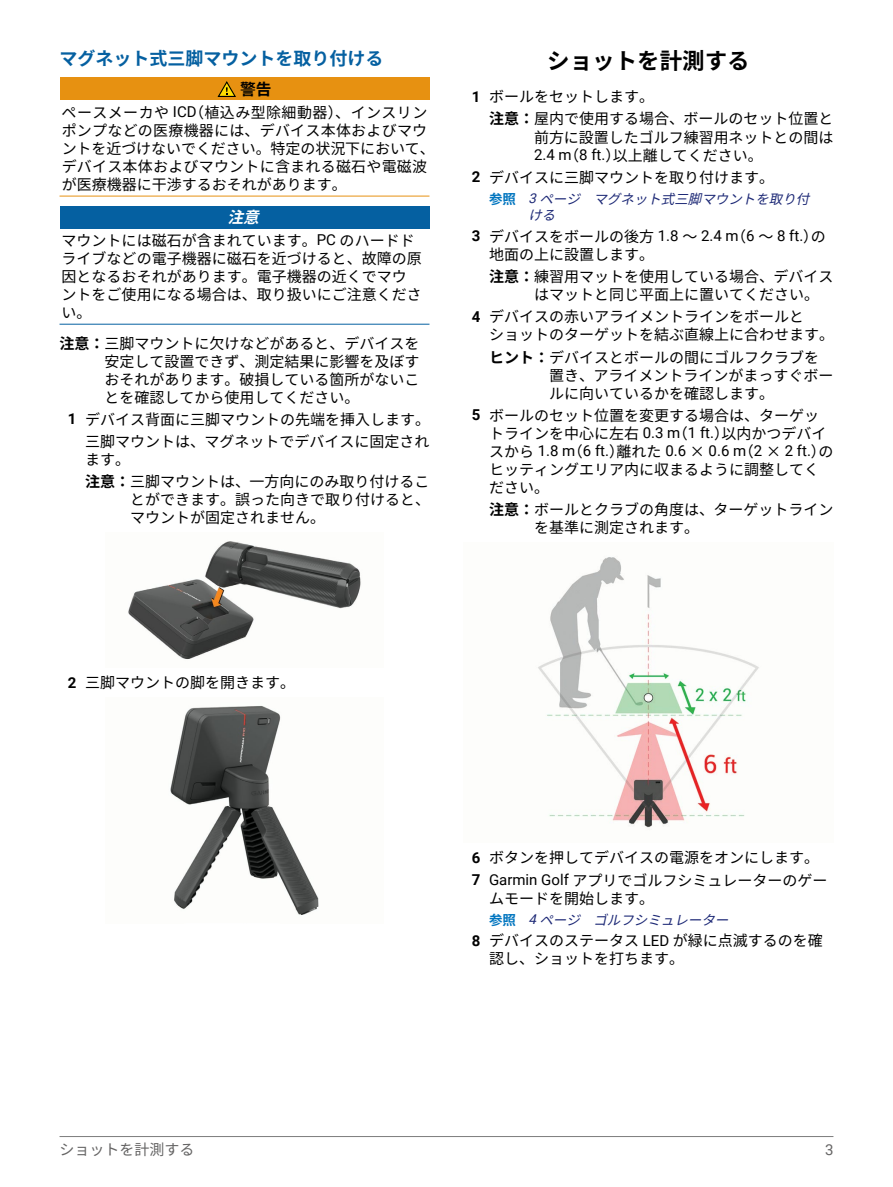
<style>
.page{position:relative;width:893px;height:1187px;background:#fff}
.page>*{position:absolute;margin:0;border:0;box-sizing:border-box;transform-origin:0 0}
.t1{font:700 22.5px "Noto Sans CJ Kjp";color:#000}
.t2{font:700 18px "Noto Sans CJ Kjp";color:#0560a1}
.t3{font:700 15.75px "Noto Sans CJ Kjp";color:#000}
.t4{font:italic 700 15.75px "Noto Sans CJ Kjp";color:#fff}
.t5{font:15px/18px "Noto Sans CJ Kjp";color:#000}
.t6{font:15px "Roboto";color:#000}
.t7{font:15px "Noto Sans CJ Kjp";color:#656464}
.t8{font:15px "Roboto";color:#656464}
.t9{font:italic 13.5px/16.2px "Noto Sans CJ Kjp";color:#1d2976}
.s1{font-family:"Roboto"}
.s2{font-weight:700}
.s3{font-family:"Roboto";font-weight:700}
.s4{font-weight:700;font-style:normal;color:#0075bf}
.s5{font-family:"Noto Sans CJ Kjp"}
</style>
<div class="page">
<hr style="left:60px;top:1136px;width:773px;height:1px;background:#7d7d7d">
<div style="left:60px;top:77px;width:369px;height:23px;background:#e79111"></div>
<hr style="left:60px;top:196px;width:369px;height:1px;background:#e79111">
<div style="left:60px;top:206px;width:369px;height:23px;background:#0560a1"></div>
<hr style="left:60px;top:324px;width:369px;height:1px;background:#0560a1">
<svg style="left:217px;top:81px;width:19px;height:16px"></svg>
<img style="left:128px;top:541px;width:233px;height:119px">
<img style="left:170px;top:705px;width:149px;height:210px">
<img style="left:538px;top:557px;width:221px;height:271px">
<p class="t2" style="left:60px;top:48px;width:325px">マグネット式三脚マウントを取り付ける</p>
<p class="t3" style="left:240px;top:80px;width:33px">警告</p>
<p class="t5" style="left:62px;top:103px;width:375px">ペースメーカや <span class="s1">ICD</span>（植込み型除細動器）、インスリンポンプなどの医療機器には、デバイス本体およびマウントを近づけないでください。特定の状況下において、デバイス本体およびマウントに含まれる磁石や電磁波が医療機器に干渉するおそれがあります。</p>
<p class="t4" style="left:227px;top:208px;width:43px">注意</p>
<p class="t5" style="left:62px;top:231px;width:362px">マウントには磁石が含まれています。<span class="s1">PC</span> のハードドライブなどの電子機器に磁石を近づけると、故障の原因となるおそれがあります。電子機器の近くでマウントをご使用になる場合は、取り扱いにご注意ください。</p>
<p class="t5" style="left:105px;top:334px;width:316px;text-align:justify;text-indent:-45px"><span class="s2">注意：</span>三脚マウントに欠けなどがあると、デバイスを安定して設置できず、測定結果に影響を及ぼすおそれがあります。破損している箇所がないことを確認してから使用してください。</p>
<p class="t5" style="left:68px;top:408px;width:364px;line-height:22.2px;text-align:right"><span class="s3">1</span> デバイス背面に三脚マウントの先端を挿入します。三脚マウントは、マグネットでデバイスに固定され</p>
<p class="t5" style="left:85px;top:449px;width:346px;line-height:22.2px">ます。<br><span class="s2">注意：</span>三脚マウントは、一方向にのみ取り付けるこ</p>
<p class="t5" style="left:130px;top:491px;width:301px">とができます。誤った向きで取り付けると、マウントが固定されません。</p>
<h1 class="t1" style="left:547px;top:48px;width:204px">ショットを計測する</h1>
<p class="t5" style="left:489px;top:86px;width:346px;line-height:22.2px;text-indent:-17px"><span class="s3">1</span> ボールをセットします。<br><span class="s2">注意：</span>屋内で使用する場合、ボールのセット位置と</p>
<p class="t5" style="left:534px;top:128px;width:301px">前方に設置したゴルフ練習用ネットとの間は<br><span class="s1">2.4 m</span>（<span class="s1">8 ft.</span>）以上離してください。</p>
<p class="t5" style="left:472px;top:168px;width:304px"><span class="s3">2</span> デバイスに三脚マウントを取り付けます。</p>
<p class="t9" style="left:528px;top:191px;width:291px;text-indent:-39px"><span class="s4">参照</span> <span class="s1">3</span> ページ　マグネット式三脚マウントを取り付ける</p>
<p class="t5" style="left:489px;top:227px;width:338px;text-indent:-17px"><span class="s3">3</span> デバイスをボールの後方 <span class="s1">1.8</span> ～ <span class="s1">2.4 m</span>（<span class="s1">6</span> ～ <span class="s1">8 ft.</span>）の地面の上に設置します。</p>
<p class="t5" style="left:534px;top:268px;width:301px;text-indent:-45px"><span class="s2">注意：</span>練習用マットを使用している場合、デバイスはマットと同じ平面上に置いてください。</p>
<p class="t5" style="left:489px;top:308px;width:346px;text-indent:-17px"><span class="s3">4</span> デバイスの赤いアライメントラインをボールと<br>ショットのターゲットを結ぶ直線上に合わせます。</p>
<p class="t5" style="left:549px;top:348px;width:286px;text-indent:-60px"><span class="s2">ヒント：</span>デバイスとボールの間にゴルフクラブを置き、アライメントラインがまっすぐボールに向いているかを確認します。</p>
<p class="t5" style="left:489px;top:406px;width:339px;text-indent:-17px"><span class="s3">5</span> ボールのセット位置を変更する場合は、ターゲットラインを中心に左右 <span class="s1">0.3 m</span>（<span class="s1">1 ft.</span>）以内かつデバイ</p>
<p class="t6" style="left:489px;top:440px;width:346px"><span class="s5">スから</span> 1.8 m<span class="s5">（</span>6 ft.<span class="s5">）離れた</span> 0.6 <span class="s5">×</span> 0.6 m<span class="s5">（</span>2 <span class="s5">×</span> 2 ft.<span class="s5">）の</span></p>
<p class="t5" style="left:489px;top:460px;width:331px">ヒッティングエリア内に収まるように調整してください。</p>
<p class="t5" style="left:534px;top:501px;width:301px;text-indent:-45px"><span class="s2">注意：</span>ボールとクラブの角度は、ターゲットラインを基準に測定されます。</p>
<p class="t5" style="left:68px;top:674px;width:229px"><span class="s3">2</span> 三脚マウントの脚を開きます。</p>
<p class="t5" style="left:472px;top:847px;width:357px;line-height:22.2px"><span class="s3">6</span> ボタンを押してデバイスの電源をオンにします。<br><span class="s3">7</span> <span class="s1">Garmin Golf</span> アプリでゴルフシミュレーターのゲー</p>
<p class="t5" style="left:489px;top:889px;width:166px">ムモードを開始します。</p>
<p class="t9" style="left:489px;top:911px;width:249px"><span class="s4">参照</span> <span class="s1">4</span> ページ　ゴルフシミュレーター</p>
<p class="t5" style="left:489px;top:932px;width:335px;text-indent:-17px"><span class="s3">8</span> デバイスのステータス <span class="s1">LED</span> が緑に点滅するのを確認し、ショットを打ちます。</p>
<p class="t7" style="left:60px;top:1141px;width:136px">ショットを計測する</p>
<p class="t8" style="left:825px;top:1138px;width:10px">3</p>
</div>
